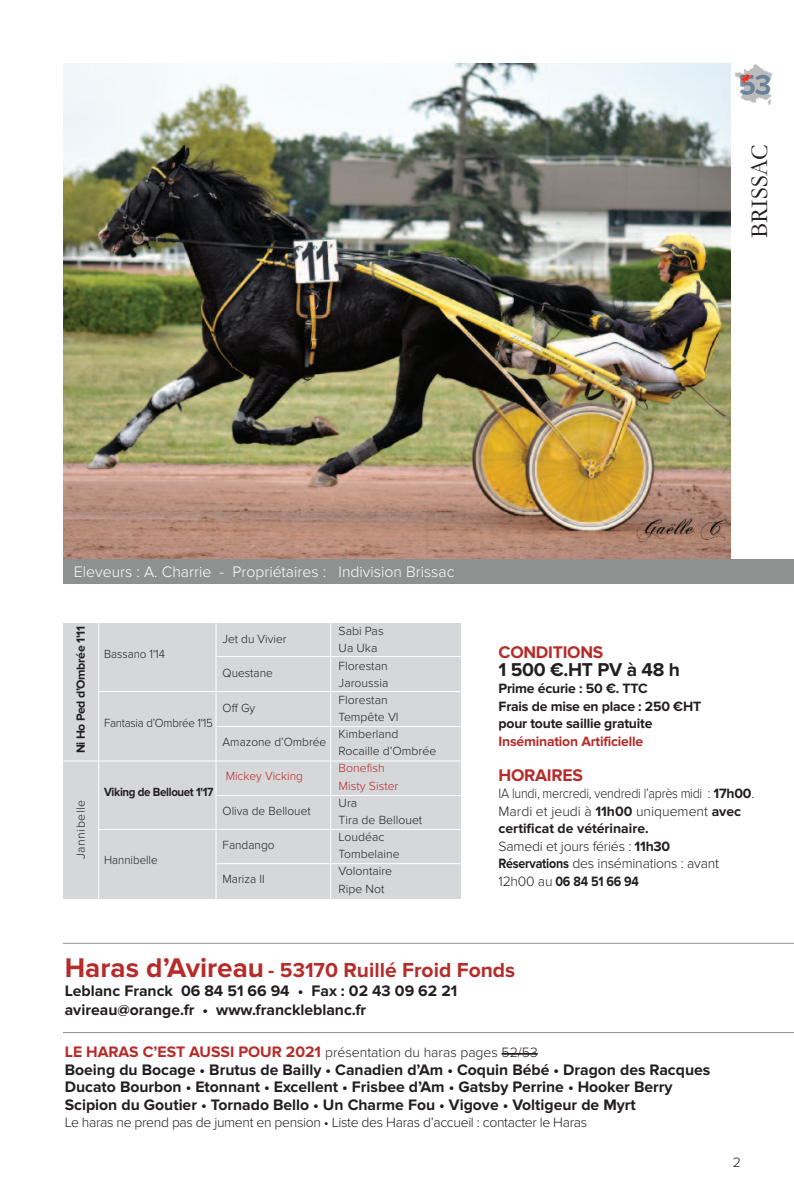
<style>
.page{position:relative;width:794px;height:1191px;background:#fff}
.page>*{position:absolute;margin:0;border:0;box-sizing:border-box;transform-origin:0 0}
.t1{font:24.5px "Garamond";color:#231f20}
.t2{font:700 21px "Proxima Nova";color:#b72b2a}
.t3{font:700 19.25px "Proxima Nova";letter-spacing:-.015em;color:#231f20}
.t4{font:700 17.5px "Proxima Nova";letter-spacing:-.015em;color:#b72b2a}
.t5{font:700 15.75px/17.5px "Proxima Nova";color:#231f20}
.t6{font:300 15.75px "Proxima Nova";color:#fff}
.t7{font:300 14px/17.5px "Proxima Nova";letter-spacing:-.015em;color:#231f20;scale:.89 1}
.t8{font:300 14px "Proxima Nova";letter-spacing:-.015em;color:#231f20}
.t9{font:700 14px/17.5px "Proxima Nova";letter-spacing:-.015em;color:#231f20}
.t10{font:700 14px "Proxima Nova";letter-spacing:-.015em;color:#b72b2a}
.t11{font:300 12.25px/17.2px "Proxima Nova";color:#231f20}
.t12{font:300 12.25px/17.2px "Proxima Nova";color:#b72b2a}
.t13{font:300 12.25px "Proxima Nova";color:#231f20;scale:.94 1}
.t14{font:300 12.25px "Proxima Nova";letter-spacing:-.02em;color:#231f20;scale:.94 1}
.t15{font:700 12.25px "Proxima Nova";letter-spacing:-.03em;color:#231f20;scale:.94 1}
.t16{font:700 12.25px "Proxima Nova";letter-spacing:-.03em;color:#231f20}
.t17{font:300 12.25px "Proxima Nova";letter-spacing:.05em;color:#231f20}
.s1{font-weight:700}
.s2{font-size:28px}
.s3{font-weight:700;font-size:15.75px;color:#b72b2a}
</style>
<div class="page">
<img style="left:63px;top:63px;width:668px;height:496px">
<img style="left:734px;top:64px;width:39px;height:41px">
<img style="left:739px;top:75px;width:31px;height:20px">
<div style="left:63px;top:559px;width:731px;height:25px;background:#8d9290"></div>
<div style="left:63px;top:624px;width:397px;height:275px;background:#d6d7d9"></div>
<hr style="left:98px;top:621px;width:1px;height:279px;background:#fff">
<hr style="left:216px;top:621px;width:1px;height:279px;background:#fff">
<hr style="left:330px;top:621px;width:1px;height:282px;background:#fff">
<hr style="left:99px;top:691px;width:365px;height:1px;background:#fff">
<hr style="left:60px;top:760px;width:404px;height:1px;background:#fff">
<hr style="left:99px;top:829px;width:362px;height:1px;background:#fff">
<hr style="left:216px;top:726px;width:248px;height:1px;background:#fff">
<hr style="left:216px;top:795px;width:248px;height:1px;background:#fff">
<hr style="left:216px;top:656px;width:250px;height:1px;background:#fff">
<hr style="left:216px;top:863px;width:248px;height:1px;background:#fff">
<hr style="left:63px;top:1032px;width:731px;height:1px;background:#8d9290">
<hr style="left:63px;top:943px;width:731px;height:1px;background:#8d9290">
<hr style="left:501px;top:1053px;width:36px;height:1px;background:#231f20">
<h1 class="t1" style="left:744px;top:238px;width:95px;rotate:-90deg">BRISSAC</h1>
<p class="t6" style="left:74px;top:566px;width:382px">Eleveurs : A. Charrie - Propriétaires : Indivision Brissac</p>
<p class="t16" style="left:77px;top:753px;width:128px;rotate:-90deg">ni Ho Ped d’Ombrée 1'11</p>
<p class="t17" style="left:77px;top:859px;width:61px;rotate:-90deg">Jannibelle</p>
<p class="t13" style="left:104px;top:650px;width:66px">Bassano 1'14</p>
<p class="t14" style="left:104px;top:719px;width:117px">Fantasia d’Ombrée 1'15</p>
<p class="t15" style="left:104px;top:787px;width:118px">Viking de Bellouet 1'17</p>
<p class="t13" style="left:104px;top:856px;width:58px">Hannibelle</p>
<p class="t11" style="left:223px;top:631px;width:65px">Jet du Vivier</p>
<p class="t11" style="left:223px;top:666px;width:52px">Questane</p>
<p class="t11" style="left:223px;top:700px;width:34px">Off Gy</p>
<p class="t11" style="left:223px;top:734px;width:105px">Amazone d’Ombrée</p>
<p class="t12" style="left:226px;top:769px;width:79px">Mickey Vicking</p>
<p class="t11" style="left:223px;top:803px;width:90px">Oliva de Bellouet</p>
<p class="t11" style="left:223px;top:837px;width:53px">Fandango</p>
<p class="t11" style="left:223px;top:871px;width:44px">Mariza II</p>
<p class="t11" style="left:338px;top:623px;width:99px">Sabi Pas<br>Ua Uka<br>Florestan<br>Jaroussia<br>Florestan<br>Tempête VI<br>Kimberland<br>Rocaille d’Ombrée</p>
<p class="t12" style="left:338px;top:761px;width:61px">Bonefish<br>Misty Sister</p>
<p class="t11" style="left:338px;top:795px;width:85px">Ura<br>Tira de Bellouet<br>Loudéac<br>Tombelaine<br>Volontaire<br>Ripe Not</p>
<p class="t4" style="left:498px;top:646px;width:106px">COnDitiOns</p>
<p class="t3" style="left:498px;top:662px;width:183px">1 500 €.Ht PV à 48 h</p>
<p class="t9" style="left:498px;top:681px;width:204px">Prime écurie : 50 €. ttC<br>Frais de mise en place : 250 €Ht pour toute saillie gratuite</p>
<p class="t10" style="left:498px;top:736px;width:146px">insémination artificielle</p>
<p class="t4" style="left:498px;top:769px;width:86px">HOraires</p>
<p class="t7" style="left:498px;top:786px;width:289px">IA lundi, mercredi, vendredi l’après midi : <span class="s1">17h00</span>.<br>Mardi et jeudi à <span class="s1">11h00</span> uniquement <span class="s1">avec certificat de vétérinaire.<br></span>Samedi et jours fériés : <span class="s1">11h30<br>réservations</span> des inséminations : avant 12h00 au <span class="s1">06 84 51 66 94</span></p>
<h2 class="t2" style="left:65px;top:962px;width:452px"><span class="s2">Haras d’avireau</span> - 53170 ruillé Froid Fonds</h2>
<p class="t5" style="left:65px;top:982px;width:394px;line-height:19.2px">leblanc Franck 06 84 51 66 94 • Fax : 02 43 09 62 21 avireau@orange.fr • www.franckleblanc.fr</p>
<p class="t8" style="left:65px;top:1048px;width:474px"><span class="s3">le Haras C’est aussi POur 2021</span> présentation du haras pages 52/53</p>
<p class="t5" style="left:65px;top:1062px;width:647px">Boeing du Bocage • Brutus de Bailly • Canadien d’am • Coquin Bébé • Dragon des racques<br>Ducato Bourbon • etonnant • excellent • Frisbee d’am • gatsby Perrine • Hooker Berry scipion du goutier • tornado Bello • un Charme Fou • Vigove • Voltigeur de myrt</p>
<p class="t8" style="left:65px;top:1118px;width:524px">Le haras ne prend pas de jument en pension • Liste des Haras d’accueil : contacter le Haras</p>
<p class="t8" style="left:732px;top:1158px;width:10px">2</p>
</div>
